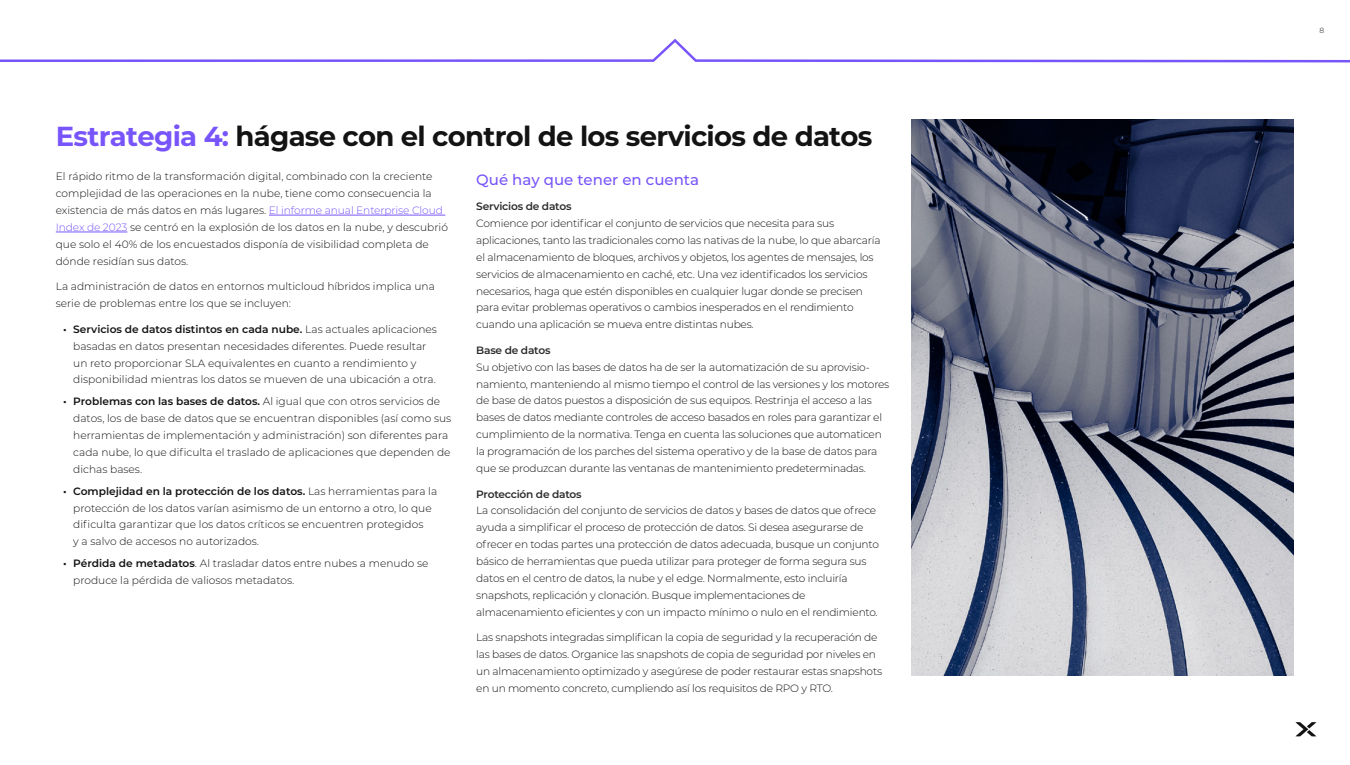
<style>
.page{position:relative;width:1350px;height:765px;background:#fff}
.page>*{position:absolute;margin:0;border:0;box-sizing:border-box;transform-origin:0 0}
.t1{font:700 27.5px "Montserrat";letter-spacing:-.025em;color:#131313}
.t2{font:500 15px "Montserrat";color:#7855fa}
.t3{font:300 10.62px/16.9px "Montserrat";letter-spacing:-.02em;color:#131313}
.t4{font:300 10.62px/16.9px "Montserrat";color:#131313}
.t5{font:600 10.62px "Montserrat";letter-spacing:-.02em;color:#2c2c2c}
.t6{font:300 7.5px "Montserrat";color:#131313}
.s1{color:#7855fa}
.s2{font-weight:600}
</style>
<div class="page">
<svg style="left:1296px;top:722px;width:20px;height:14px"></svg>
<svg style="left:0;top:39px;width:1350px;height:24px"></svg>
<hr style="left:269px;top:215px;width:176px;height:1px;background:#7855fa">
<hr style="left:56px;top:232px;width:71px;height:1px;background:#7855fa">
<img style="left:911px;top:119px;width:383px;height:557px">
<h1 class="t1" style="left:56px;top:116px;width:818px"><span class="s1">Estrategia 4:</span> hágase con el control de los servicios de datos</h1>
<p class="t4" style="left:56px;top:168px;width:394px">El rápido ritmo de la transformación digital, combinado con la creciente complejidad de las operaciones en la nube, tiene como consecuencia la existencia de más datos en más lugares. <span class="s1">El informe anual Enterprise Cloud Index de 2023</span> se centró en la explosión de los datos en la nube, y descubrió que solo el 40% de los encuestados disponía de visibilidad completa de dónde residían sus datos.</p>
<p class="t4" style="left:56px;top:278px;width:381px">La administración de datos en entornos multicloud híbridos implica una serie de problemas entre los que se incluyen:</p>
<p class="t4" style="left:73px;top:320px;width:365px;text-indent:-10px"><span class="s2">• Servicios de datos distintos en cada nube.</span> Las actuales aplicaciones basadas en datos presentan necesidades diferentes. Puede resultar un reto proporcionar SLA equivalentes en cuanto a rendimiento y disponibilidad mientras los datos se mueven de una ubicación a otra.</p>
<p class="t4" style="left:73px;top:393px;width:380px;text-indent:-10px"><span class="s2">• Problemas con las bases de datos.</span> Al igual que con otros servicios de datos, los de base de datos que se encuentran disponibles (así como sus herramientas de implementación y administración) son diferentes para cada nube, lo que dificulta el traslado de aplicaciones que dependen de dichas bases.</p>
<p class="t4" style="left:73px;top:482px;width:365px;text-indent:-10px"><span class="s2">• Complejidad en la protección de los datos.</span> Las herramientas para la protección de los datos varían asimismo de un entorno a otro, lo que dificulta garantizar que los datos críticos se encuentren protegidos<br>y a salvo de accesos no autorizados.</p>
<p class="t4" style="left:73px;top:555px;width:357px;text-indent:-10px"><span class="s2">• Pérdida de metadatos</span>. Al trasladar datos entre nubes a menudo se produce la pérdida de valiosos metadatos.</p>
<h2 class="t2" style="left:476px;top:169px;width:224px">Qué hay que tener en cuenta</h2>
<p class="t5" style="left:476px;top:199px;width:97px">Servicios de datos</p>
<p class="t3" style="left:476px;top:214px;width:406px">Comience por identificar el conjunto de servicios que necesita para sus aplicaciones, tanto las tradicionales como las nativas de la nube, lo que abarcaría el almacenamiento de bloques, archivos y objetos, los agentes de mensajes, los servicios de almacenamiento en caché, etc. Una vez identificados los servicios necesarios, haga que estén disponibles en cualquier lugar donde se precisen para evitar problemas operativos o cambios inesperados en el rendimiento cuando una aplicación se mueva entre distintas nubes.</p>
<p class="t5" style="left:476px;top:343px;width:76px">Base de datos</p>
<p class="t3" style="left:476px;top:358px;width:415px">Su objetivo con las bases de datos ha de ser la automatización de su aprovisio&shy;namiento, manteniendo al mismo tiempo el control de las versiones y los motores de base de datos puestos a disposición de sus equipos. Restrinja el acceso a las bases de datos mediante controles de acceso basados en roles para garantizar el cumplimiento de la normativa. Tenga en cuenta las soluciones que automaticen la programación de los parches del sistema operativo y de la base de datos para que se produzcan durante las ventanas de mantenimiento predeterminadas.</p>
<p class="t5" style="left:476px;top:486px;width:107px">Protección de datos</p>
<p class="t3" style="left:476px;top:502px;width:404px">La consolidación del conjunto de servicios de datos y bases de datos que ofrece ayuda a simplificar el proceso de protección de datos. Si desea asegurarse de ofrecer en todas partes una protección de datos adecuada, busque un conjunto básico de herramientas que pueda utilizar para proteger de forma segura sus datos en el centro de datos, la nube y el edge. Normalmente, esto incluiría snapshots, replicación y clonación. Busque implementaciones de almacenamiento eficientes y con un impacto mínimo o nulo en el rendimiento.</p>
<p class="t3" style="left:476px;top:629px;width:407px">Las snapshots integradas simplifican la copia de seguridad y la recuperación de las bases de datos. Organice las snapshots de copia de seguridad por niveles en un almacenamiento optimizado y asegúrese de poder restaurar estas snapshots en un momento concreto, cumpliendo así los requisitos de RPO y RTO.</p>
<p class="t6" style="left:1320px;top:26px;width:6px">8</p>
</div>
